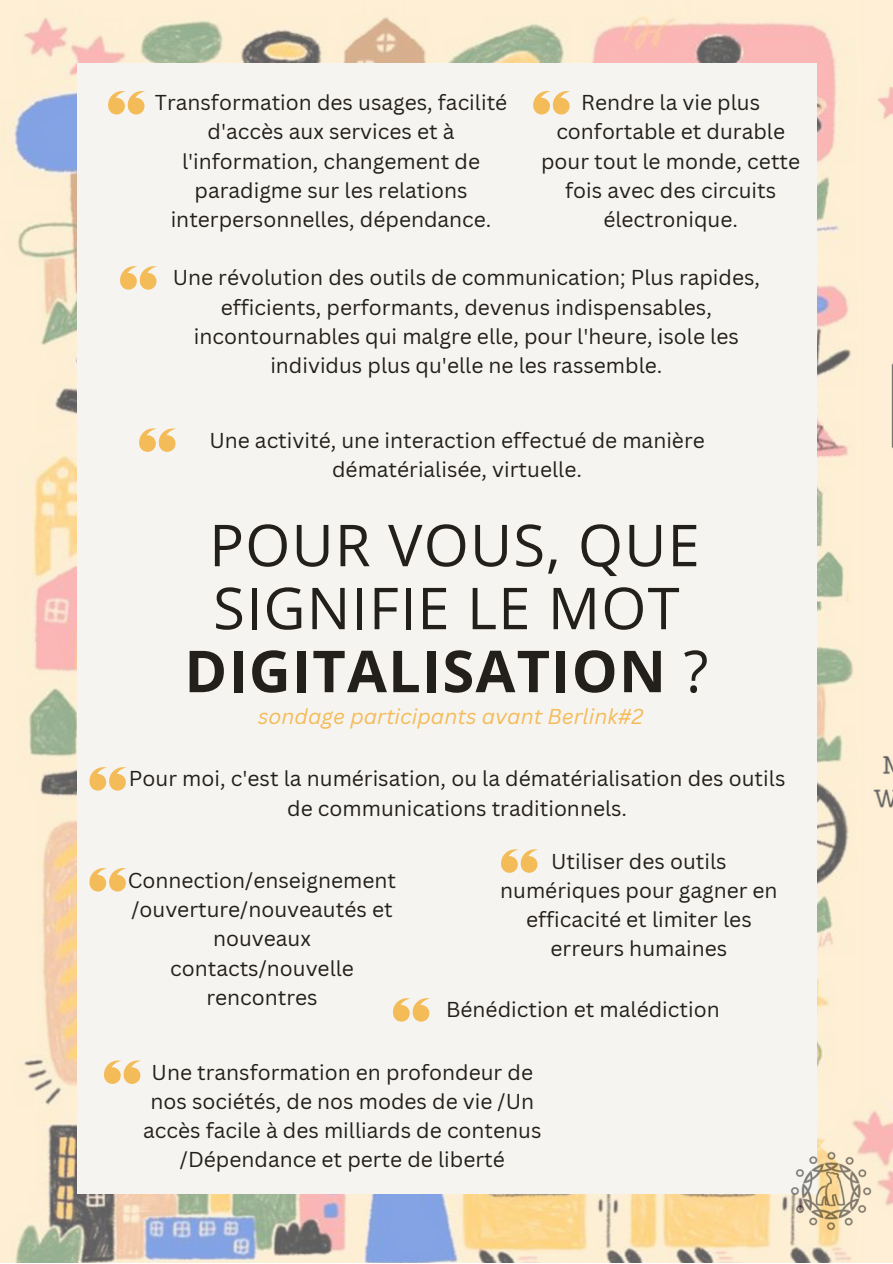
<style>
.page{position:relative;width:893px;height:1264px;background:#fff}
.page>*{position:absolute;margin:0;border:0;box-sizing:border-box;transform-origin:0 0}
.t1{font:57.75px/63px "Open Sans";letter-spacing:.02em;color:#23201c;text-align:center}
.t2{font:21px/29.2px "Canva Sans";color:#23201c;text-align:center}
.t3{font:italic 21px "Canva Sans";color:#f4bb59}
.s1{font-weight:700}
</style>
<div class="page">
<img style="left:0;top:0;width:892px;height:1262px">
<div style="left:77px;top:63px;width:739px;height:1130px;background:#f6f4f0"></div>
<svg style="left:108px;top:91px;width:37px;height:24px"></svg>
<svg style="left:89px;top:868px;width:37px;height:23px"></svg>
<svg style="left:139px;top:428px;width:37px;height:24px"></svg>
<svg style="left:533px;top:91px;width:37px;height:24px"></svg>
<svg style="left:89px;top:767px;width:37px;height:23px"></svg>
<svg style="left:120px;top:266px;width:37px;height:24px"></svg>
<svg style="left:501px;top:849px;width:37px;height:23px"></svg>
<svg style="left:104px;top:1060px;width:37px;height:23px"></svg>
<svg style="left:393px;top:998px;width:37px;height:23px"></svg>
<img style="left:785px;top:1146px;width:91px;height:89px">
<p class="t2" style="left:155px;top:87px;width:354px">Transformation des usages, facilité d'accès aux services et à l'information, changement de paradigme sur les relations interpersonnelles, dépendance.</p>
<p class="t2" style="left:541px;top:87px;width:260px">Rendre la vie plus confortable et durable pour tout le monde, cette fois avec des circuits électronique.</p>
<p class="t2" style="left:173px;top:262px;width:589px">Une révolution des outils de communication; Plus rapides, efficients, performants, devenus indispensables, incontournables qui malgre elle, pour l'heure, isole les individus plus qu'elle ne les rassemble.</p>
<p class="t2" style="left:209px;top:425px;width:497px">Une activité, une interaction effectué de manière dématérialisée, virtuelle.</p>
<h1 class="t1" style="left:184px;top:512px;width:525px">POUR VOUS, QUE<br>SIGNIFIE LE MOT<br><span class="s1">DIGITALISATION</span> ?</h1>
<p class="t3" style="left:258px;top:702px;width:386px">sondage participants avant Berlink#2</p>
<p class="t2" style="left:129px;top:763px;width:658px">Pour moi, c'est la numérisation, ou la dématérialisation des outils de communications traditionnels.</p>
<p class="t2" style="left:128px;top:865px;width:270px">Connection/enseignement /ouverture/nouveautés et nouveaux contacts/nouvelle rencontres</p>
<p class="t2" style="left:500px;top:845px;width:279px">Utiliser des outils numériques pour gagner en efficacité et limiter les erreurs humaines</p>
<p class="t2" style="left:446px;top:994px;width:275px">Bénédiction et malédiction</p>
<p class="t2" style="left:143px;top:1056px;width:400px">Une transformation en profondeur de nos sociétés, de nos modes de vie /Un accès facile à des milliards de contenus /Dépendance et perte de liberté</p>
</div>
